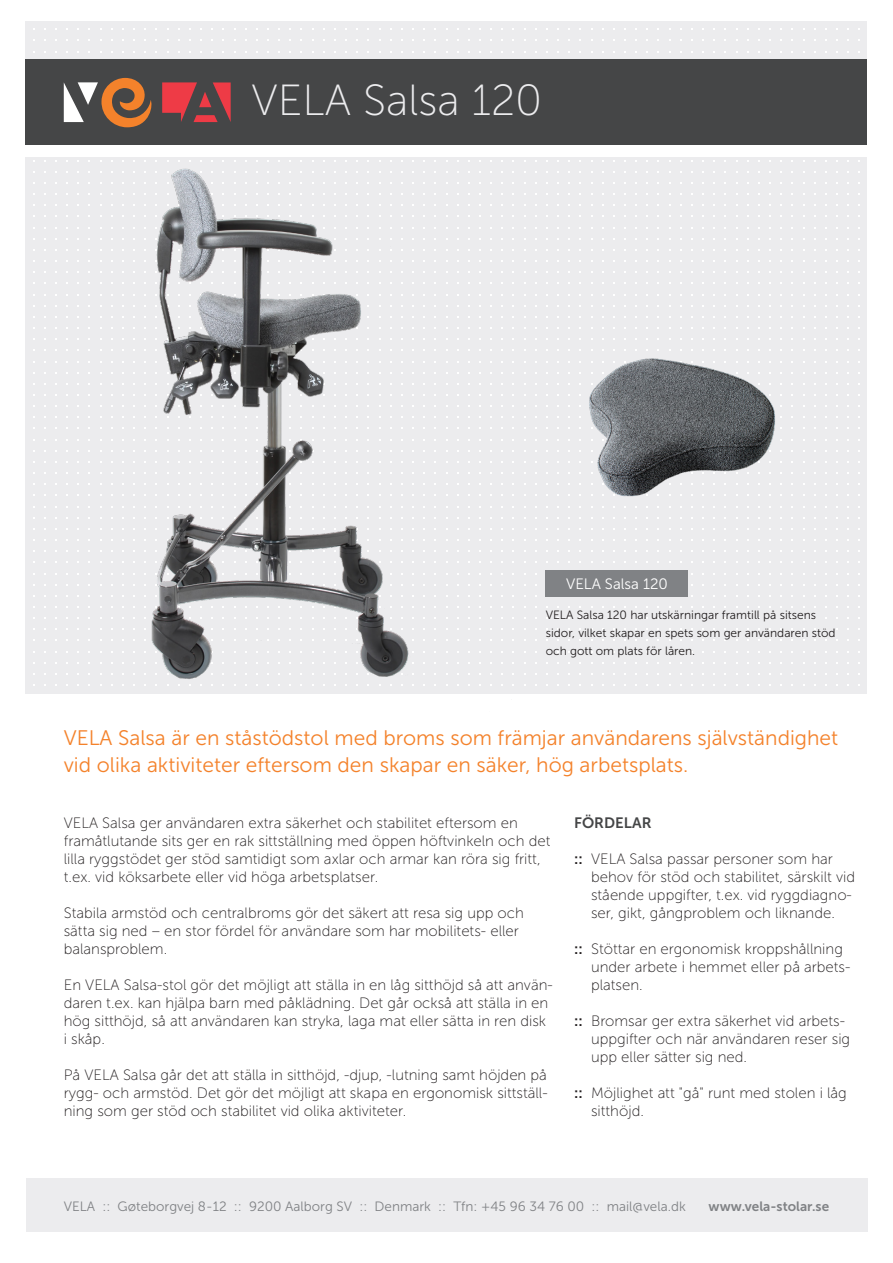
<style>
.page{position:relative;width:893px;height:1263px;background:#fff}
.page>*{position:absolute;margin:0;border:0;box-sizing:border-box;transform-origin:0 0}
.Titeloverskrift{font:43.5px "Museo Sans 100";color:#ececee}
.Overskrift_orange{font:21px/27px "Museo Sans 300";color:#f4822b}
.Brødtekst_med_afsnit{font:15px/18px "Museo Sans 100";color:#231f20}
.Bullit_tekst_m_afsni{font:15px/18px "Museo Sans 100";color:#231f20}
.Variantnavn_v_foto{font:15px "Museo Sans 300";color:#fff}
.Underoverskrifter{font:15px "Museo Sans 700";color:#454647}
.t1{font:13.5px "Museo Sans 300";color:#808285}
.t2{font:13.5px "Museo Sans 700";color:#808285}
.Billedforklaringer_v{font:12px/18px "Museo Sans 300";color:#231f20}
.s1{font-family:"Museo Sans 700"}
</style>
<div class="page">
<div style="left:26px;top:157px;width:841px;height:537px;background:#ececee"></div>
<div style="left:26px;top:21px;width:841px;height:39px;background:#ececee"></div>
<div style="left:26px;top:60px;width:841px;height:85px;background:#454647"></div>
<div style="left:26px;top:1179px;width:841px;height:53px;background:#ececee"></div>
<div style="left:546px;top:570px;width:142px;height:26px;background:#808285"></div>
<img style="left:54px;top:28px;width:463px;height:658px">
<img style="left:512px;top:324px;width:304px;height:203px">
<p class="Titeloverskrift" style="left:251px;top:77px;width:292px">VELA Salsa 120</p>
<p class="Variantnavn_v_foto" style="left:566px;top:575px;width:103px">VELA Salsa 120</p>
<p class="Billedforklaringer_v" style="left:546px;top:606px;width:291px">VELA Salsa 120 har utskärningar framtill på sitsens sidor, vilket skapar en spets som ger användaren stöd och gott om plats för låren.</p>
<p class="Overskrift_orange" style="left:64px;top:724px;width:776px">VELA Salsa är en ståstödstol med broms som främjar användarens självständighet vid olika aktiviteter eftersom den skapar en säker, hög arbetsplats.</p>
<p class="Underoverskrifter" style="left:574px;top:814px;width:79px">FÖRDELAR</p>
<p class="Bullit_tekst_m_afsni" style="left:591px;top:850px;width:265px;text-indent:-17px"><span class="s1">::</span> VELA Salsa passar personer som har behov för stöd och stabilitet, särskilt vid stående uppgifter, t.ex. vid ryggdiagno&shy;ser, gikt, gångproblem och liknande.</p>
<p class="Bullit_tekst_m_afsni" style="left:591px;top:940px;width:261px;text-indent:-17px"><span class="s1">::</span> Stöttar en ergonomisk kroppshållning under arbete i hemmet eller på arbets&shy;platsen.</p>
<p class="Bullit_tekst_m_afsni" style="left:591px;top:1012px;width:261px;text-indent:-17px"><span class="s1">::</span> Bromsar ger extra säkerhet vid arbets&shy;uppgifter och när användaren reser sig upp eller sätter sig ned.</p>
<p class="Bullit_tekst_m_afsni" style="left:591px;top:1084px;width:257px;text-indent:-17px"><span class="s1">::</span> Möjlighet att "gå" runt med stolen i låg sitthöjd.</p>
<p class="Brødtekst_med_afsnit" style="left:64px;top:814px;width:488px">VELA Salsa ger användaren extra säkerhet och stabilitet eftersom en framåtlutande sits ger en rak sittställning med öppen höftvinkeln och det lilla ryggstödet ger stöd samtidigt som axlar och armar kan röra sig fritt, t.ex. vid köksarbete eller vid höga arbetsplatser.</p>
<p class="Brødtekst_med_afsnit" style="left:64px;top:904px;width:462px">Stabila armstöd och centralbroms gör det säkert att resa sig upp och sätta sig ned – en stor fördel för användare som har mobilitets- eller balansproblem.</p>
<p class="Brødtekst_med_afsnit" style="left:64px;top:976px;width:491px">En VELA Salsa-stol gör det möjligt att ställa in en låg sitthöjd så att använ&shy;daren t.ex. kan hjälpa barn med påklädning. Det går också att ställa in en hög sitthöjd, så att användaren kan stryka, laga mat eller sätta in ren disk i skåp.</p>
<p class="Brødtekst_med_afsnit" style="left:64px;top:1066px;width:485px;text-align:justify">På VELA Salsa går det att ställa in sitthöjd, -djup, -lutning samt höjden på rygg- och armstöd. Det gör det möjligt att skapa en ergonomisk sittställ&shy;ning som ger stöd och stabilitet vid olika aktiviteter.</p>
<p class="t1" style="left:64px;top:1199px;width:624px">VELA :: Gøteborgvej 8-12 :: 9200 Aalborg SV :: Denmark :: Tfn: +45 96 34 76 00 :: mail@vela.dk</p>
<p class="t2" style="left:709px;top:1199px;width:122px">www.vela-stolar.se</p>
</div>
